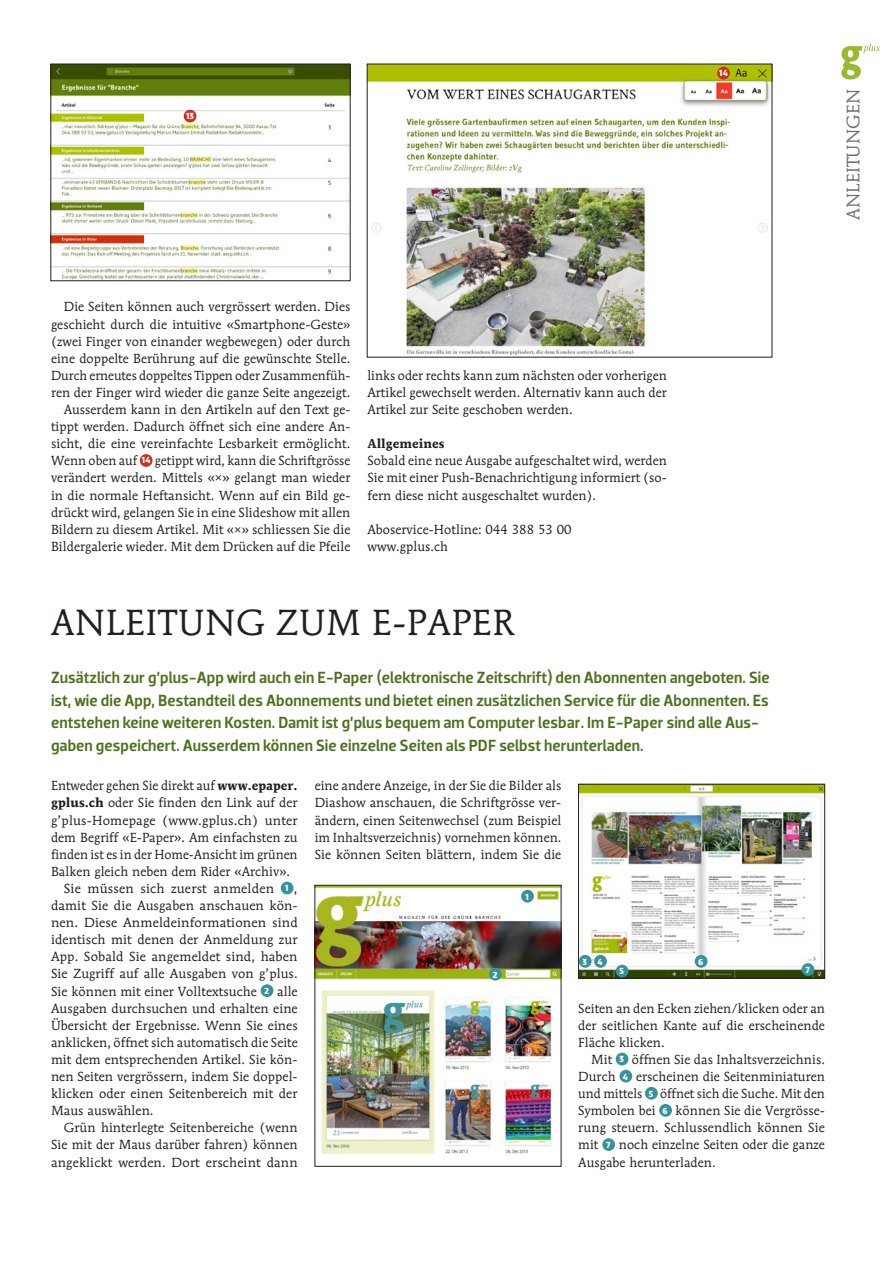
<style>
.page{position:relative;width:893px;height:1263px;background:#fff}
.page>*{position:absolute;margin:0;border:0;box-sizing:border-box;transform-origin:0 0}
.t1{font:36px "Mendoza Roman";letter-spacing:.02em;color:#231f20}
.t2{font:18px "Mendoza Roman";letter-spacing:.005em;color:#6f7073}
.t3{font:500 16.5px/22.5px "Dobra";letter-spacing:.005em;color:#4b711c}
.t4{font:13.05px/17.1px "Mendoza Roman";letter-spacing:.005em;color:#231f20;text-align:justify}
.t5{font:700 12.9px "Mendoza Roman";letter-spacing:.005em;color:#231f20}
.t6{font:700 9px "Dobra";color:#fff}
.s1{font-family:"Dobra";font-weight:700;font-size:9px;color:#fff}
.s2{font-weight:700}
</style>
<div class="page">
<svg style="left:841px;top:44px;width:39px;height:36px"></svg>
<div style="left:140px;top:454px;width:13px;height:13px;background:#ca3020;border-radius:50%"></div>
<img style="left:53px;top:66px;width:295px;height:213px">
<div style="left:51px;top:64px;width:299px;height:217px;border:1px solid #231f20"></div>
<div style="left:184px;top:110px;width:12px;height:12px;background:#ca3020;border-radius:50%"></div>
<img style="left:369px;top:66px;width:401px;height:289px">
<div style="left:717px;top:67px;width:13px;height:13px;background:#ca3020;border-radius:50%"></div>
<div style="left:281px;top:882px;width:12px;height:12px;background:#37939b;border-radius:50%"></div>
<div style="left:261px;top:984px;width:12px;height:13px;background:#37939b;border-radius:50%"></div>
<div style="left:616px;top:1053px;width:12px;height:12px;background:#37939b;border-radius:50%"></div>
<div style="left:619px;top:1070px;width:13px;height:12px;background:#37939b;border-radius:50%"></div>
<div style="left:645px;top:1087px;width:13px;height:13px;background:#37939b;border-radius:50%"></div>
<div style="left:659px;top:1104px;width:13px;height:13px;background:#37939b;border-radius:50%"></div>
<div style="left:602px;top:1138px;width:13px;height:13px;background:#37939b;border-radius:50%"></div>
<img style="left:580px;top:786px;width:243px;height:190px">
<div style="left:578px;top:784px;width:247px;height:194px;border:1px solid #231f20"></div>
<img style="left:317px;top:887px;width:242px;height:267px">
<div style="left:315px;top:885px;width:246px;height:281px;border:1px solid #231f20"></div>
<div style="left:521px;top:890px;width:13px;height:12px;background:#37939b;border-radius:50%"></div>
<div style="left:489px;top:968px;width:13px;height:12px;background:#37939b;border-radius:50%"></div>
<div style="left:801px;top:963px;width:13px;height:13px;background:#37939b;border-radius:50%"></div>
<div style="left:695px;top:955px;width:12px;height:13px;background:#37939b;border-radius:50%"></div>
<div style="left:579px;top:955px;width:13px;height:13px;background:#37939b;border-radius:50%"></div>
<div style="left:594px;top:955px;width:13px;height:13px;background:#37939b;border-radius:50%"></div>
<div style="left:616px;top:965px;width:12px;height:12px;background:#37939b;border-radius:50%"></div>
<p class="t6" style="left:186px;top:111px;width:9px">13</p>
<p class="t6" style="left:719px;top:68px;width:10px">14</p>
<h2 class="t2" style="left:842px;top:220px;width:132px;rotate:-90deg">ANLEITUNGEN</h2>
<p class="t4" style="left:51px;top:298px;width:301px;text-align:right">Die Seiten können auch vergrössert werden. Dies geschieht durch die intuitive «Smartphone-Geste» (zwei Finger von einander wegbewegen) oder durch eine doppelte Berührung auf die gewünschte Stelle.<br>Durch erneutes doppeltes Tippen oder Zusammenfüh&shy;ren der Finger wird wieder die ganze Seite angezeigt.<br>Ausserdem kann in den Artikeln auf den Text ge&shy;tippt werden. Dadurch öffnet sich eine andere An&shy;sicht, die eine vereinfachte Lesbarkeit ermöglicht.<br>Wenn oben auf <span class="s1">14</span> getippt wird, kann die Schriftgrösse verändert werden. Mittels «×» gelangt man wieder in die normale Heftansicht. Wenn auf ein Bild ge&shy;drückt wird, gelangen Sie in eine Slideshow mit allen Bildern zu diesem Artikel. Mit «×» schliessen Sie die Bildergalerie wieder. Mit dem Drücken auf die Pfeile</p>
<p class="t4" style="left:367px;top:367px;width:301px">links oder rechts kann zum nächsten oder vorherigen Artikel gewechselt werden. Alternativ kann auch der Artikel zur Seite geschoben werden.</p>
<p class="t5" style="left:367px;top:436px;width:79px">Allgemeines</p>
<p class="t4" style="left:367px;top:452px;width:301px">Sobald eine neue Ausgabe aufgeschaltet wird, werden Sie mit einer Push-Benachrichtigung informiert (so&shy;fern diese nicht ausgeschaltet wurden).</p>
<p class="t4" style="left:367px;top:521px;width:206px">Aboservice-Hotline: 044 388 53 00 www.gplus.ch</p>
<h1 class="t1" style="left:51px;top:601px;width:465px">ANLEITUNG ZUM E-PAPER</h1>
<p class="t3" style="left:51px;top:666px;width:720px">Zusätzlich zur g’plus-App wird auch ein E-Paper (elektronische Zeitschrift) den Abonnenten angeboten. Sie ist, wie die App, Bestandteil des Abonnements und bietet einen zusätzlichen Service für die Abonnenten. Es entstehen keine weiteren Kosten. Damit ist g’plus bequem am Computer lesbar. Im E-Paper sind alle Aus&shy;gaben gespeichert. Ausserdem können Sie einzelne Seiten als PDF selbst herunterladen.</p>
<p class="t4" style="left:51px;top:777px;width:248px">Entweder gehen Sie direkt auf <span class="s2">www.epaper.</span></p>
<p class="t4" style="left:51px;top:794px;width:248px"><span class="s2">gplus.ch</span> oder Sie finden den Link auf der</p>
<p class="t4" style="left:51px;top:811px;width:248px">g’plus-Homepage (www.gplus.ch) unter</p>
<p class="t4" style="left:51px;top:828px;width:248px">dem Begriff «E-Paper». Am einfachsten zu</p>
<p class="t4" style="left:51px;top:845px;width:248px">finden ist es in der Home-Ansicht im grünen</p>
<p class="t4" style="left:51px;top:863px;width:241px">Balken gleich neben dem Rider «Archiv».</p>
<p class="t4" style="left:64px;top:880px;width:235px">Sie müssen sich zuerst anmelden <span class="s1">1</span> ,</p>
<p class="t4" style="left:51px;top:897px;width:248px">damit Sie die Ausgaben anschauen kön-</p>
<p class="t4" style="left:51px;top:914px;width:248px">nen. Diese Anmeldeinformationen sind</p>
<p class="t4" style="left:51px;top:931px;width:248px">identisch mit denen der Anmeldung zur</p>
<p class="t4" style="left:51px;top:948px;width:248px">App. Sobald Sie angemeldet sind, haben</p>
<p class="t4" style="left:51px;top:965px;width:248px">Sie Zugriff auf alle Ausgaben von g’plus.</p>
<p class="t4" style="left:51px;top:982px;width:248px">Sie können mit einer Volltextsuche <span class="s1">2</span> alle</p>
<p class="t4" style="left:51px;top:999px;width:248px">Ausgaben durchsuchen und erhalten eine</p>
<p class="t4" style="left:51px;top:1016px;width:248px">Übersicht der Ergebnisse. Wenn Sie eines</p>
<p class="t4" style="left:51px;top:1034px;width:248px">anklicken, öffnet sich automatisch die Seite</p>
<p class="t4" style="left:51px;top:1051px;width:248px">mit dem entsprechenden Artikel. Sie kön-</p>
<p class="t4" style="left:51px;top:1068px;width:248px">nen Seiten vergrössern, indem Sie doppel-</p>
<p class="t4" style="left:51px;top:1085px;width:248px">klicken oder einen Seitenbereich mit der</p>
<p class="t4" style="left:51px;top:1102px;width:104px">Maus auswählen.</p>
<p class="t4" style="left:64px;top:1119px;width:235px">Grün hinterlegte Seitenbereiche (wenn</p>
<p class="t4" style="left:51px;top:1136px;width:248px">Sie mit der Maus darüber fahren) können</p>
<p class="t4" style="left:51px;top:1153px;width:248px">angeklickt werden. Dort erscheint dann</p>
<p class="t4" style="left:315px;top:777px;width:248px">eine andere Anzeige, in der Sie die Bilder als Diashow anschauen, die Schriftgrösse ver&shy;ändern, einen Seitenwechsel (zum Beispiel im Inhaltsverzeichnis) vornehmen können.<br>Sie können Seiten blättern, indem Sie die</p>
<p class="t6" style="left:525px;top:891px;width:5px">1</p>
<p class="t6" style="left:583px;top:956px;width:22px">3 4</p>
<p class="t6" style="left:698px;top:956px;width:7px">6</p>
<p class="t6" style="left:619px;top:966px;width:6px">5</p>
<p class="t6" style="left:805px;top:964px;width:6px">7</p>
<p class="t6" style="left:493px;top:969px;width:6px">2</p>
<p class="t4" style="left:578px;top:999px;width:248px">Seiten an den Ecken ziehen/klicken oder an der seitlichen Kante auf die erscheinende Fläche klicken.</p>
<p class="t4" style="left:578px;top:1051px;width:248px;text-indent:13px">Mit <span class="s1">3</span> öffnen Sie das Inhaltsverzeichnis.<br>Durch <span class="s1">4</span> erscheinen die Seitenminiaturen und mittels <span class="s1">5</span> öffnet sich die Suche. Mit den Symbolen bei <span class="s1">6</span> können Sie die Vergrösse&shy;rung steuern. Schlussendlich können Sie mit <span class="s1">7</span> noch einzelne Seiten oder die ganze Ausgabe herunterladen.</p>
</div>
